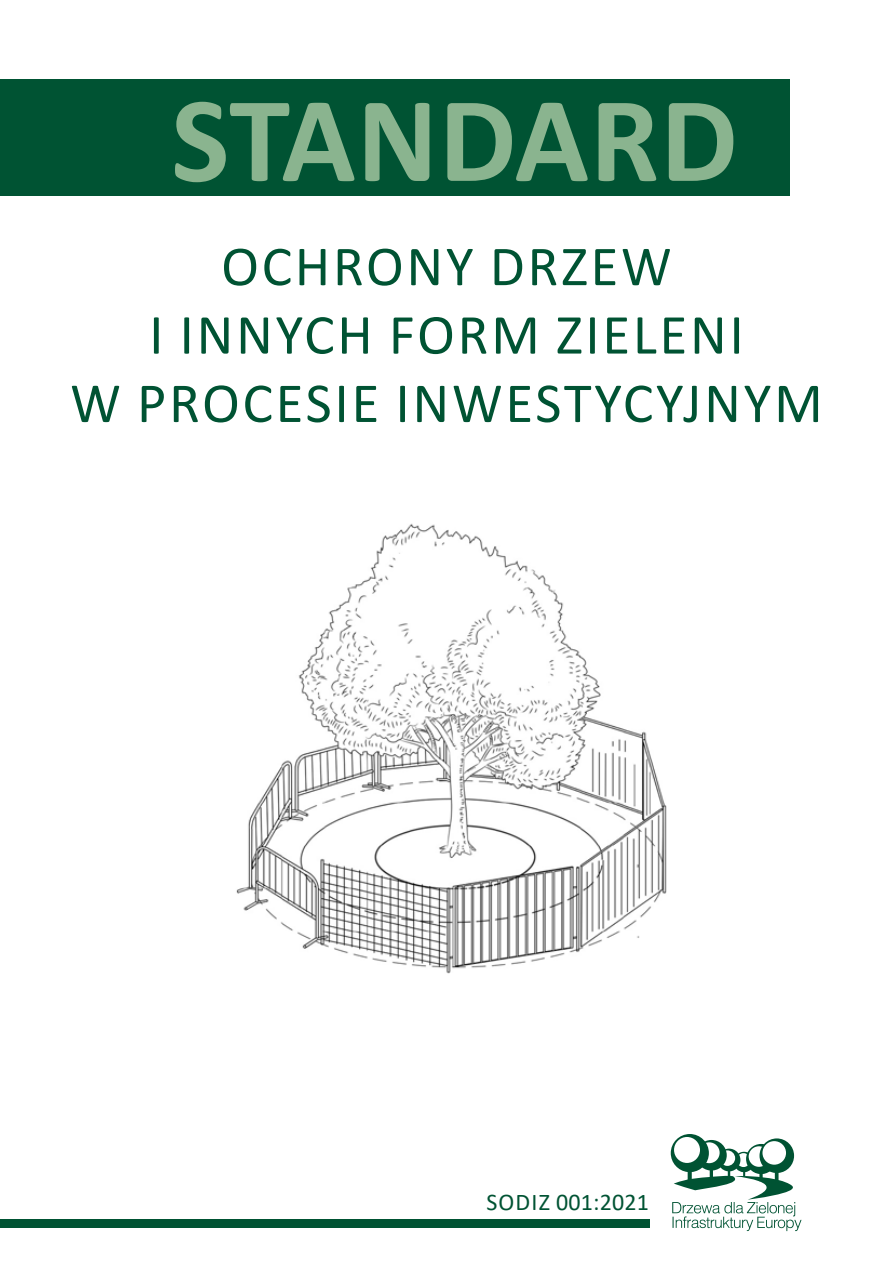
<style>
.page{position:relative;width:893px;height:1263px;background:#fff}
.page>*{position:absolute;margin:0;border:0;box-sizing:border-box;transform-origin:0 0}
.t1{font:700 123px "Calibri";letter-spacing:.01em;color:#8ab48f}
.t2{font:57px/68.4px "Calibri";letter-spacing:.045em;color:#005333}
.t3{font:24px "Calibri";letter-spacing:.01em;color:#005333}
</style>
<div class="page">
<div style="left:0;top:1219px;width:649px;height:9px;background:#005333"></div>
<div style="left:0;top:79px;width:789px;height:117px;background:#005333"></div>
<svg style="left:671px;top:1134px;width:130px;height:97px"></svg>
<div style="left:674px;top:1137px;width:26px;height:26px;background:#fff;border-radius:50%"></div>
<img style="left:236px;top:523px;width:431px;height:451px">
<h1 class="t1" style="left:171px;top:53px;width:568px">STANDARD</h1>
<p class="t2" style="left:149px;top:231px;width:524px;text-indent:72px">OCHRONY DRZEW<br>I INNYCH</p>
<p class="t2" style="left:389px;top:299px;width:356px">FORM ZIELEN I</p>
<p class="t2" style="left:70px;top:367px;width:132px">W PROCE</p>
<p class="t2" style="left:306px;top:367px;width:146px">SIE INWE</p>
<p class="t2" style="left:535px;top:367px;width:289px">STYCYJNY M</p>
<p class="t3" style="left:486px;top:1185px;width:164px">SODIZ 001:2021</p>
</div>
